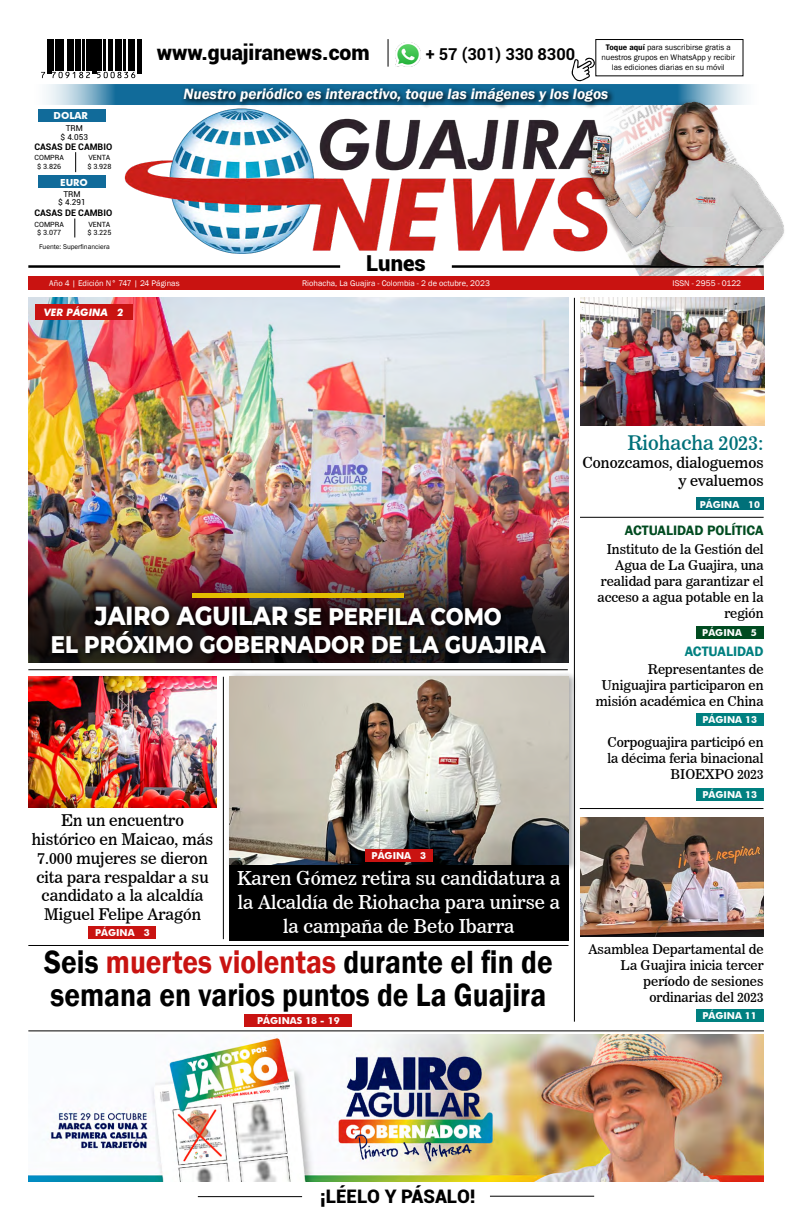
<style>
.page{position:relative;width:792px;height:1224px;background:#fff}
.page>*{position:absolute;margin:0;border:0;box-sizing:border-box;transform-origin:0 0}
.t1{font:600 33px/33px "Franklin Gothic";color:#000;scale:.89 1}
.t2{font:800 24.5px/28px "Montserrat";color:#fff;text-align:center;scale:.87 1}
.t3{font:900 22px "Roboto";color:#000}
.t4{font:900 21.2px "Roboto";color:#000}
.t5{font:20px "News 706 BT Roman C";color:#007079}
.t6{font:19px/24px "News 706 BT Roman C";color:#fff;text-align:center}
.t7{font:900 18.7px "Roboto";color:#000}
.t8{font:700 16.4px "Roboto";color:#000}
.t9{font:16px/19px "News 706 BT Roman C";color:#000;text-align:center}
.t10{font:italic 600 15.3px "Franklin Gothic";color:#fff}
.t11{font:15px/18px "News 706 BT Roman C";color:#000;text-align:right}
.t12{font:600 14px "Franklin Gothic";color:#004b20}
.t13{font:600 14px "Franklin Gothic";color:#008080}
.t14{font:13.4px/16.1px "News 706 BT Roman C";color:#000;text-align:right}
.t15{font:italic 700 10.2px "Futura BT";color:#fff}
.t16{font:700 9.7px "Futura BT";color:#fff}
.t17{font:700 9.6px "Futura BT";color:#fff}
.t18{font:700 9px "Roboto";color:#000}
.t19{font:8.4px "Franklin Gothic";color:#fff}
.t20{font:8.3px/9.9px "Franklin Gothic";color:#000;text-align:center}
.t21{font:8.2px/9.8px "Roboto";color:#000;text-align:center}
.t22{font:7.2px/8.6px "Roboto";color:#000;text-align:center}
.t23{font:7px "Franklin Gothic";color:#000}
.s1{font-weight:600}
.s2{font-size:26.6px}
.s3{color:#c91311}
</style>
<div class="page">
<hr style="left:28px;top:265px;width:312px;height:3px;background:#000">
<svg style="left:388px;top:39px;width:1px;height:28px"></svg>
<div style="left:595px;top:39px;width:148px;height:37px;border:1px solid #000"></div>
<img style="left:396px;top:42px;width:24px;height:25px">
<hr style="left:47px;top:39px;width:2px;height:35px;background:#000">
<hr style="left:49px;top:39px;width:2px;height:35px;background:#000">
<hr style="left:51px;top:39px;width:3px;height:32px;background:#000">
<hr style="left:55px;top:39px;width:2px;height:32px;background:#000">
<hr style="left:58px;top:39px;width:2px;height:32px;background:#000">
<hr style="left:61px;top:39px;width:3px;height:32px;background:#000">
<hr style="left:67px;top:39px;width:2px;height:32px;background:#000">
<hr style="left:69px;top:39px;width:2px;height:32px;background:#000">
<hr style="left:72px;top:39px;width:2px;height:32px;background:#000">
<hr style="left:76px;top:39px;width:2px;height:32px;background:#000">
<hr style="left:79px;top:39px;width:2px;height:32px;background:#000">
<hr style="left:82px;top:39px;width:2px;height:32px;background:#000">
<hr style="left:87px;top:39px;width:2px;height:32px;background:#000">
<hr style="left:90px;top:39px;width:2px;height:32px;background:#000">
<hr style="left:93px;top:39px;width:2px;height:35px;background:#000">
<hr style="left:94px;top:39px;width:2px;height:35px;background:#000">
<hr style="left:96px;top:39px;width:2px;height:32px;background:#000">
<hr style="left:99px;top:39px;width:3px;height:32px;background:#000">
<hr style="left:103px;top:39px;width:3px;height:32px;background:#000">
<hr style="left:108px;top:39px;width:2px;height:32px;background:#000">
<hr style="left:110px;top:39px;width:3px;height:32px;background:#000">
<hr style="left:115px;top:39px;width:2px;height:32px;background:#000">
<hr style="left:117px;top:39px;width:2px;height:32px;background:#000">
<hr style="left:120px;top:39px;width:2px;height:32px;background:#000">
<hr style="left:124px;top:39px;width:2px;height:32px;background:#000">
<hr style="left:129px;top:39px;width:2px;height:32px;background:#000">
<hr style="left:131px;top:39px;width:2px;height:32px;background:#000">
<hr style="left:133px;top:39px;width:2px;height:32px;background:#000">
<hr style="left:138px;top:39px;width:2px;height:35px;background:#000">
<hr style="left:140px;top:39px;width:2px;height:35px;background:#000">
<svg style="left:41px;top:72px;width:4px;height:6px"></svg>
<svg style="left:52px;top:72px;width:38px;height:6px"></svg>
<svg style="left:97px;top:72px;width:38px;height:6px"></svg>
<div style="left:39px;top:109px;width:67px;height:13px;background:#116b9a"></div>
<div style="left:39px;top:175px;width:67px;height:13px;background:#116b9a"></div>
<svg style="left:75px;top:152px;width:1px;height:20px"></svg>
<svg style="left:74px;top:219px;width:1px;height:18px"></svg>
<hr style="left:198px;top:1196px;width:104px;height:1px;background:#000">
<hr style="left:490px;top:1196px;width:104px;height:1px;background:#000">
<svg style="left:571px;top:57px;width:24px;height:25px"></svg>
<img style="left:637px;top:272px;width:127px;height:4px">
<svg style="left:46px;top:84px;width:701px;height:20px;background:#5494b6"></svg>
<img style="left:124px;top:109px;width:456px;height:145px">
<svg style="left:181px;top:85px;width:434px;height:24px"></svg>
<hr style="left:452px;top:265px;width:312px;height:3px;background:#000">
<div style="left:28px;top:276px;width:736px;height:13px;background:#c91311"></div>
<div style="left:580px;top:98px;width:206px;height:174px;background:#000;opacity:.35"></div>
<img style="left:585px;top:101px;width:201px;height:164px">
<img style="left:28px;top:1034px;width:736px;height:147px">
<img style="left:28px;top:297px;width:541px;height:203px">
<hr style="left:574px;top:298px;width:1px;height:724px;background:#000">
<hr style="left:580px;top:808px;width:183px;height:1px;background:#000">
<hr style="left:580px;top:517px;width:184px;height:1px;background:#000">
<hr style="left:28px;top:669px;width:540px;height:1px;background:#000">
<hr style="left:28px;top:945px;width:540px;height:1px;background:#000">
<div style="left:696px;top:1009px;width:67px;height:13px;background:#008080"></div>
<img style="left:580px;top:817px;width:184px;height:119px">
<img style="left:28px;top:677px;width:189px;height:131px">
<div style="left:696px;top:498px;width:67px;height:12px;background:#007079"></div>
<div style="left:696px;top:626px;width:67px;height:13px;background:#004b20"></div>
<div style="left:696px;top:788px;width:68px;height:12px;background:#008080"></div>
<div style="left:245px;top:1014px;width:107px;height:13px;background:#c91311"></div>
<div style="left:696px;top:713px;width:68px;height:13px;background:#008080"></div>
<img style="left:581px;top:297px;width:183px;height:129px">
<hr style="left:223px;top:677px;width:1px;height:262px;background:#000">
<div style="left:89px;top:926px;width:67px;height:13px;background:#c91311"></div>
<div style="left:227px;top:672px;width:350px;height:199px;background:#000;opacity:.35"></div>
<img style="left:229px;top:677px;width:339px;height:188px">
<div style="left:35px;top:304px;width:98px;height:16px;background:#c91311"></div>
<hr style="left:28px;top:1030px;width:736px;height:1px;background:#000">
<div style="left:229px;top:865px;width:339px;height:75px;background:#000"></div>
<div style="left:365px;top:849px;width:68px;height:13px;background:#c91311"></div>
<img style="left:28px;top:500px;width:541px;height:162px">
<div style="left:49px;top:603px;width:503px;height:56px;background:#000;opacity:.75"></div>
<div style="left:193px;top:593px;width:211px;height:5px;background:#e3be00"></div>
<p class="t16" style="left:54px;top:110px;width:36px">DOLAR</p>
<p class="t21" style="left:61px;top:122px;width:29px">TRM<br>$ 4.053</p>
<p class="t18" style="left:34px;top:140px;width:79px">CASAS DE CAMBIO</p>
<p class="t22" style="left:35px;top:153px;width:31px">COMPRA $ 3.826</p>
<p class="t22" style="left:87px;top:153px;width:25px;text-align:left">VENTA $ 3.928</p>
<p class="t16" style="left:60px;top:176px;width:29px">EURO</p>
<p class="t21" style="left:58px;top:190px;width:29px;line-height:8.2px">TRM<br>$ 4.291</p>
<p class="t18" style="left:34px;top:206px;width:79px">CASAS DE CAMBIO</p>
<p class="t23" style="left:39px;top:242px;width:72px">Fuente: Superfinanciera</p>
<p class="t22" style="left:35px;top:220px;width:31px">COMPRA $ 3.077</p>
<p class="t22" style="left:87px;top:220px;width:25px;text-align:left">VENTA $ 3.225</p>
<p class="t8" style="left:426px;top:42px;width:151px">+ 57 (301) 330 8300</p>
<p class="t20" style="left:601px;top:42px;width:135px"><span class="s1">Toque aquí</span> para suscribirse gratis a nuestros grupos en WhatsApp y recibir las ediciones diarias en su móvil</p>
<h3 class="t4" style="left:157px;top:37px;width:214px">www.guajiranews.com</h3>
<p class="t10" style="left:184px;top:84px;width:426px">Nuestro periódico es interactivo, toque las imágenes y los logos</p>
<h3 class="t3" style="left:366px;top:247px;width:61px">Lunes</h3>
<p class="t19" style="left:49px;top:278px;width:132px">Año 4 | Edición N° 747 | 24 Páginas</p>
<p class="t19" style="left:302px;top:278px;width:189px">Riohacha, La Guajira - Colombia - 2 de octubre, 2023</p>
<p class="t19" style="left:673px;top:278px;width:70px">ISSN - 2955 - 0122</p>
<p class="t15" style="left:44px;top:306px;width:81px">VER PÁGINA 2</p>
<h2 class="t2" style="left:51px;top:601px;width:570px"><span class="s2">JAIRO AGUILAR</span> SE PERFILA COMO<br>EL PRÓXIMO GOBERNADOR DE LA GUAJIRA</h2>
<p class="t9" style="left:32px;top:810px;width:183px">En un encuentro histórico en Maicao, más<br>7.000 mujeres se dieron cita para respaldar a su candidato a la alcaldía<br>Miguel Felipe Aragón</p>
<p class="t17" style="left:95px;top:927px;width:56px">PÁGINA 3</p>
<p class="t17" style="left:372px;top:850px;width:56px">PÁGINA 3</p>
<h3 class="t6" style="left:237px;top:866px;width:325px">Karen Gómez retira su candidatura a la Alcaldía de Riohacha para unirse a la campaña de Beto Ibarra</h3>
<h1 class="t1" style="left:44px;top:946px;width:573px">Seis <span class="s3">muertes violentas</span> durante el fin de semana en varios puntos de La Guajira</h1>
<p class="t17" style="left:257px;top:1015px;width:84px">PÁGINAS 18 - 19</p>
<h3 class="t5" style="left:627px;top:431px;width:138px">Riohacha 2023:</h3>
<p class="t11" style="left:582px;top:454px;width:183px">Conozcamos, dialoguemos y evaluemos</p>
<p class="t12" style="left:625px;top:522px;width:140px">ACTUALIDAD POLÍTICA</p>
<p class="t17" style="left:700px;top:498px;width:62px">PÁGINA 10</p>
<p class="t14" style="left:598px;top:541px;width:168px">Instituto de la Gestión del<br>Agua de La Guajira, una realidad para garantizar el acceso a agua potable en la región</p>
<p class="t17" style="left:702px;top:627px;width:56px">PÁGINA 5</p>
<p class="t13" style="left:685px;top:643px;width:80px">ACTUALIDAD</p>
<p class="t14" style="left:596px;top:661px;width:169px">Representantes de<br>Uniguajira participaron en misión académica en China</p>
<p class="t17" style="left:703px;top:714px;width:56px">PÁGINA 13</p>
<p class="t14" style="left:607px;top:734px;width:158px">Corpoguajira participó en la décima feria binacional<br>BIOEXPO 2023</p>
<p class="t17" style="left:703px;top:789px;width:56px">PÁGINA 13</p>
<p class="t14" style="left:588px;top:941px;width:177px">Asamblea Departamental de<br>La Guajira inicia tercer período de sesiones ordinarias del 2023</p>
<p class="t17" style="left:702px;top:1010px;width:56px">PÁGINA 11</p>
<h3 class="t7" style="left:320px;top:1183px;width:157px">¡LÉELO Y PÁSALO!</h3>
</div>
